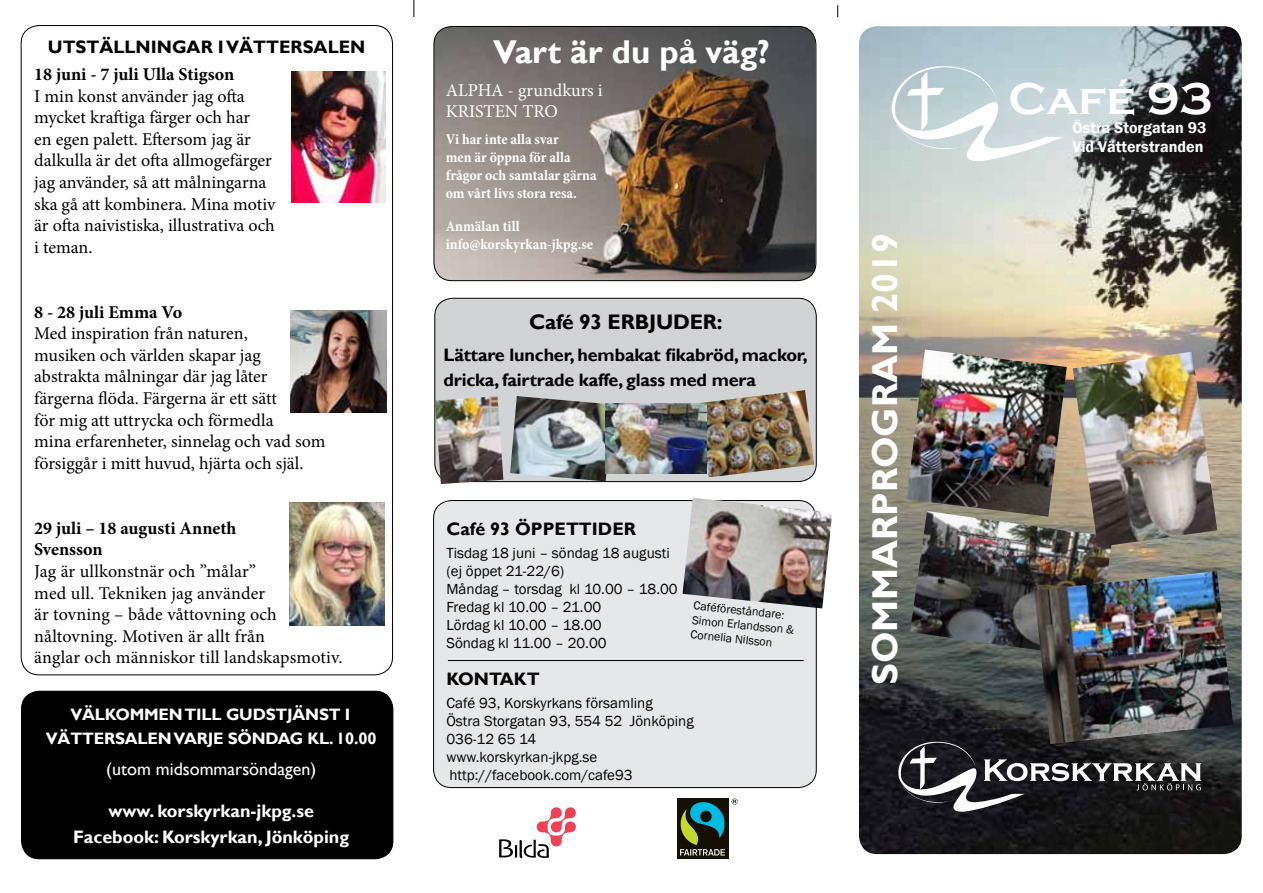
<style>
.page{position:relative;width:1263px;height:893px;background:#fff}
.page>*{position:absolute;margin:0;border:0;box-sizing:border-box;transform-origin:0 0}
.t1{font:700 45.75px "Copperplate Gothic";color:#fff}
.t2{font:700 36px "Gill Sans";color:#fff}
.t3{font:700 33px "Gill Sans";color:#fff}
.t4{font:700 21px "Gill Sans";letter-spacing:-.01em;color:#000}
.t5{font:18px/21.6px "Minion Pro";color:#000}
.t6{font:700 18px/25.2px "Gill Sans";letter-spacing:-.01em;color:#000}
.t7{font:700 18px/21.6px "Minion Pro";color:#000}
.t8{font:700 18px/25.8px "Gill Sans";color:#fff;text-align:center}
.t9{font:18px/21.6px "Minion Pro";color:#fff}
.t10{font:18px "Gill Sans";color:#fff}
.t11{font:700 16.5px/24px "Gill Sans";letter-spacing:-.01em;color:#fff;text-align:center}
.t12{font:600 16.05px/19.2px "Franklin Gothic";color:#fff}
.t13{font:15px/18px "Franklin Gothic";color:#000}
.t14{font:700 condensed 15px/18px "Minion Pro";color:#fff}
.t15{font:12px/14.4px "Franklin Gothic";color:#000}
</style>
<div class="page">
<img style="left:859px;top:26px;width:383px;height:828px">
<div style="left:434px;top:501px;width:382px;height:286px;background:#e6e7e8;border-radius:18px"></div>
<svg style="left:898px;top:742px;width:303px;height:70px"></svg>
<svg style="left:888px;top:66px;width:176px;height:96px"></svg>
<svg style="left:728px;top:798px;width:1px;height:61px"></svg>
<svg style="left:731px;top:798px;width:7px;height:7px"></svg>
<div style="left:677px;top:798px;width:51px;height:61px;background:#141006"></div>
<svg style="left:680px;top:802px;width:45px;height:53px"></svg>
<svg style="left:499px;top:807px;width:77px;height:51px"></svg>
<hr style="left:448px;top:660px;width:356px;height:1px;background:#000">
<svg style="left:414px;top:0;width:1px;height:17px"></svg>
<svg style="left:837px;top:5px;width:1px;height:12px"></svg>
<div style="left:22px;top:691px;width:371px;height:168px;background:#000;border-radius:18px"></div>
<div style="left:21px;top:691px;width:372px;height:168px;border:1px solid #000;border-radius:18px"></div>
<img style="left:289px;top:503px;width:95px;height:123px">
<img style="left:434px;top:26px;width:381px;height:255px">
<div style="left:434px;top:26px;width:382px;height:255px;border:1px solid #000;border-radius:18px"></div>
<div style="left:435px;top:298px;width:381px;height:184px;background:#d1d3d4;border-radius:18px"></div>
<div style="left:435px;top:298px;width:381px;height:184px;border:1px solid #000;border-radius:18px"></div>
<img style="left:910px;top:511px;width:202px;height:147px">
<img style="left:1073px;top:352px;width:144px;height:195px">
<img style="left:510px;top:396px;width:102px;height:85px">
<img style="left:682px;top:498px;width:150px;height:110px">
<img style="left:435px;top:396px;width:68px;height:88px">
<img style="left:292px;top:72px;width:94px;height:131px">
<img style="left:291px;top:310px;width:96px;height:102px">
<img style="left:906px;top:350px;width:161px;height:167px">
<img style="left:1034px;top:571px;width:199px;height:173px">
<img style="left:701px;top:390px;width:113px;height:87px">
<img style="left:606px;top:403px;width:101px;height:71px">
<p class="t6" style="left:48px;top:34px;width:319px">UTSTÄLLNINGAR I VÄTTERSALEN</p>
<p class="t7" style="left:34px;top:63px;width:201px">18 juni - 7 juli Ulla Stigson</p>
<p class="t5" style="left:34px;top:85px;width:243px">I min konst använder jag ofta mycket kraftiga färger och har<br>en egen palett. Eftersom jag är dalkulla är det ofta allmogefärger jag använder, så att målningarna ska gå att kombinera. Mina motiv är ofta naivistiska, illustrativa och i teman.</p>
<p class="t7" style="left:34px;top:301px;width:149px">8 - 28 juli Emma Vo</p>
<p class="t5" style="left:34px;top:323px;width:293px">Med inspiration från naturen,<br>musiken och världen skapar jag abstrakta målningar där jag låter färgerna flöda. Färgerna är ett sätt<br>för mig att uttrycka och förmedla<br>mina erfarenheter, sinnelag och vad som försiggår i mitt huvud, hjärta och själ.</p>
<p class="t7" style="left:34px;top:517px;width:204px">29 juli – 18 augusti Anneth<br>Svensson</p>
<p class="t5" style="left:34px;top:560px;width:310px">Jag är ullkonstnär och ”målar”<br>med ull. Tekniken jag använder<br>är tovning – både våttovning och nåltovning. Motiven är allt från<br>änglar och människor till landskapsmotiv.</p>
<p class="t11" style="left:46px;top:703px;width:332px">VÄLKOMMEN TILL GUDSTJÄNST I<br>VÄTTERSALEN VARJE SÖNDAG KL. 10.00</p>
<p class="t10" style="left:106px;top:759px;width:211px">(utom midsommarsöndagen)</p>
<p class="t8" style="left:73px;top:798px;width:277px">www. korskyrkan-jkpg.se<br>Facebook: Korskyrkan, Jönköping</p>
<h3 class="t3" style="left:493px;top:32px;width:278px">Vart är du på väg?</h3>
<p class="t9" style="left:446px;top:79px;width:158px">ALPHA - grundkurs i<br>KRISTEN TRO</p>
<p class="t14" style="left:446px;top:130px;width:152px">Vi har inte alla svar<br>men är öppna för alla frågor och samtalar gärna om vårt livs stora resa.</p>
<p class="t14" style="left:446px;top:217px;width:149px">Anmälan till info@korskyrkan-jkpg.se</p>
<p class="t4" style="left:529px;top:309px;width:195px">Café 93 ERBJUDER:</p>
<p class="t6" style="left:443px;top:343px;width:366px">Lättare luncher, hembakat fikabröd, mackor, dricka, fairtrade kaffe, glass med mera</p>
<p class="t6" style="left:446px;top:517px;width:191px">Café 93 ÖPPETTIDER</p>
<p class="t13" style="left:446px;top:544px;width:233px">Tisdag 18 juni – söndag 18 augusti (ej öppet 21-22/6)<br>Måndag – torsdag kl 10.00 – 18.00<br>Fredag kl 10.00 – 21.00<br>Lördag kl 10.00 – 18.00<br>Söndag kl 11.00 – 20.00</p>
<p class="t6" style="left:446px;top:667px;width:95px">KONTAKT</p>
<p class="t13" style="left:446px;top:694px;width:249px">Café 93, Korskyrkans församling<br>Östra Storgatan 93, 554 52 Jönköping<br>036-12 65 14<br>www.korskyrkan-jkpg.se http://facebook.com/cafe93</p>
<p class="t15" style="left:694px;top:598px;width:104px;rotate:6deg">Caféföreståndare:<br>Simon Erlandsson &amp;<br>Cornelia Nilsson</p>
<h2 class="t2" style="left:863px;top:685px;width:453px;rotate:-90deg">SOMMARPROGRAM 2019</h2>
<h1 class="t1" style="left:1008px;top:73px;width:206px">Café 93</h1>
<p class="t12" style="left:1072px;top:118px;width:136px">Östra Storgatan 93<br>Vid Vätterstranden</p>
</div>
